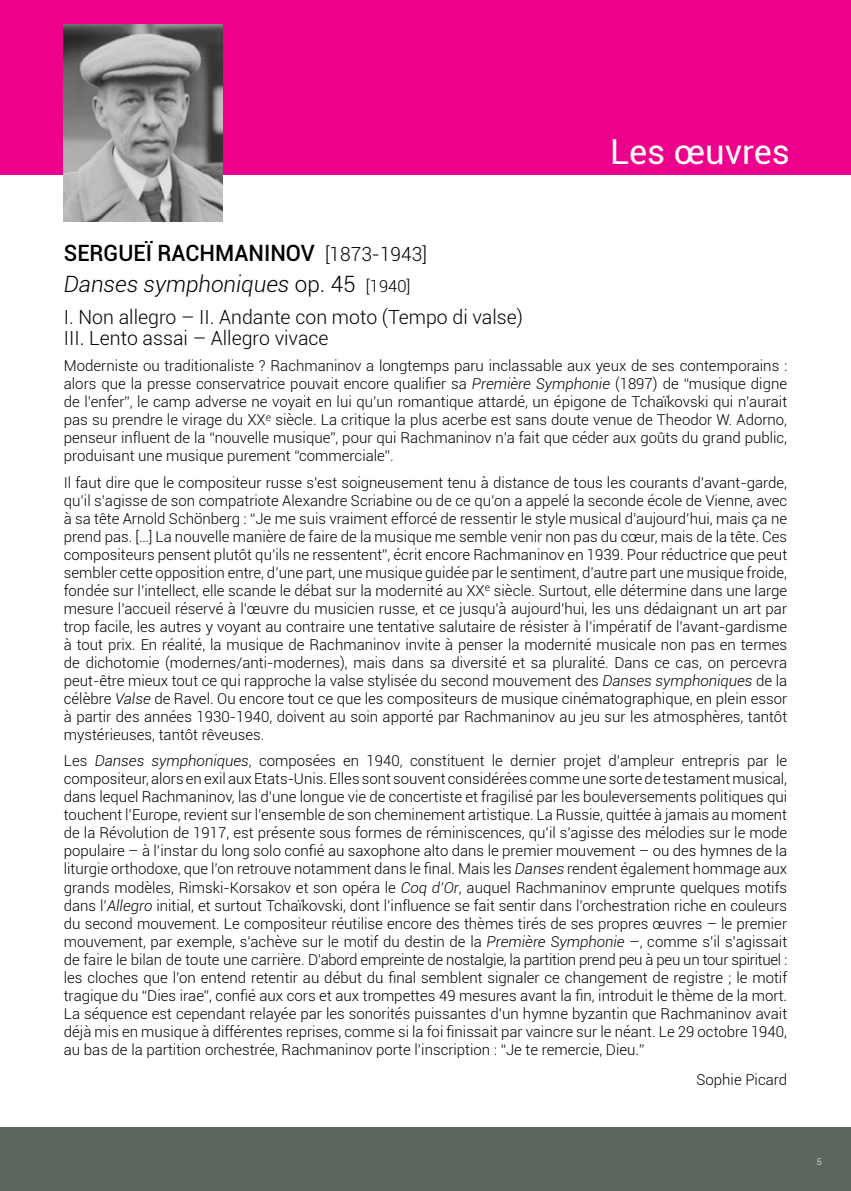
<style>
.page{position:relative;width:851px;height:1191px;background:#fff}
.page>*{position:absolute;margin:0;border:0;box-sizing:border-box;transform-origin:0 0}
.t1{font:34.5px "Roboto";color:#fff}
.t2{font:500 22.5px/31.5px "Roboto";color:#000}
.t3{font:300 19.5px/21px "Roboto";color:#000}
.t4{font:300 15px/18px "Roboto";color:#000;text-align:justify}
.t5{font:300 9px "Roboto";color:#fff}
.s1{font-weight:300;font-size:19.5px}
.s2{font-weight:300;font-style:italic}
.s3{font-weight:300}
.s4{font-weight:300;font-size:16.5px}
.s5{font-style:italic}
</style>
<div class="page">
<div style="left:0;top:0;width:850px;height:174px;background:#ec008c"></div>
<div style="left:0;top:1127px;width:850px;height:64px;background:#5d665e"></div>
<img style="left:64px;top:25px;width:159px;height:196px">
<h1 class="t1" style="left:610px;top:128px;width:181px">Les œuvres</h1>
<h2 class="t2" style="left:64px;top:236px;width:364px">SERGUEÏ RACHMANINOV <span class="s1">[1873-1943]<br></span><span class="s2">Danses symphoniques</span> <span class="s3">op. 45</span> <span class="s4">[1940]</span></h2>
<h3 class="t3" style="left:64px;top:306px;width:460px">I. Non allegro – II. Andante con moto (Tempo di valse)<br>III. Lento assai – Allegro vivace</h3>
<p class="t4" style="left:64px;top:356px;width:724px">Moderniste ou traditionaliste ? Rachmaninov a longtemps paru inclassable aux yeux de ses contemporains : alors que la presse conservatrice pouvait encore qualifier sa <span class="s5">Première Symphonie</span> (1897) de “musique digne de l’enfer”, le camp adverse ne voyait en lui qu’un romantique attardé, un épigone de Tchaïkovski qui n’aurait pas su prendre le virage du XX<sup>e</sup> siècle. La critique la plus acerbe est sans doute venue de Theodor W. Adorno, penseur influent de la “nouvelle musique”, pour qui Rachmaninov n’a fait que céder aux goûts du grand public, produisant une musique purement “commerciale”.</p>
<p class="t4" style="left:64px;top:473px;width:724px">Il faut dire que le compositeur russe s’est soigneusement tenu à distance de tous les courants d’avant-garde, qu’il s’agisse de son compatriote Alexandre Scriabine ou de ce qu’on a appelé la seconde école de Vienne, avec à sa tête Arnold Schönberg : “Je me suis vraiment efforcé de ressentir le style musical d’aujourd’hui, mais ça ne prend pas. […] La nouvelle manière de faire de la musique me semble venir non pas du cœur, mais de la tête. Ces compositeurs pensent plutôt qu’ils ne ressentent”, écrit encore Rachmaninov en 1939. Pour réductrice que peut sembler cette opposition entre, d’une part, une musique guidée par le sentiment, d’autre part une musique froide, fondée sur l’intellect, elle scande le débat sur la modernité au XX<sup>e</sup> siècle. Surtout, elle détermine dans une large mesure l’accueil réservé à l’œuvre du musicien russe, et ce jusqu’à aujourd’hui, les uns dédaignant un art par trop facile, les autres y voyant au contraire une tentative salutaire de résister à l’impératif de l’avant-gardisme à tout prix. En réalité, la musique de Rachmaninov invite à penser la modernité musicale non pas en termes de dichotomie (modernes/anti-modernes), mais dans sa diversité et sa pluralité. Dans ce cas, on percevra peut-être mieux tout ce qui rapproche la valse stylisée du second mouvement des <span class="s5">Danses symphoniques</span> de la célèbre <span class="s5">Valse</span> de Ravel. Ou encore tout ce que les compositeurs de musique cinématographique, en plein essor à partir des années 1930-1940, doivent au soin apporté par Rachmaninov au jeu sur les atmosphères, tantôt mystérieuses, tantôt rêveuses.</p>
<p class="t4" style="left:64px;top:751px;width:725px">Les <span class="s5">Danses symphoniques</span>, composées en 1940, constituent le dernier projet d’ampleur entrepris par le compositeur, alors en exil aux Etats-Unis. Elles sont souvent considérées comme une sorte de testament musical, dans lequel Rachmaninov, las d’une longue vie de concertiste et fragilisé par les bouleversements politiques qui touchent l’Europe, revient sur l’ensemble de son cheminement artistique. La Russie, quittée à jamais au moment de la Révolution de 1917, est présente sous formes de réminiscences, qu’il s’agisse des mélodies sur le mode populaire – à l’instar du long solo confié au saxophone alto dans le premier mouvement – ou des hymnes de la liturgie orthodoxe, que l’on retrouve notamment dans le final. Mais les <span class="s5">Danses</span> rendent également hommage aux grands modèles, Rimski-Korsakov et son opéra le <span class="s5">Coq d’Or</span>, auquel Rachmaninov emprunte quelques motifs dans l’<span class="s5">Allegro</span> initial, et surtout Tchaïkovski, dont l’influence se fait sentir dans l’orchestration riche en couleurs du second mouvement. Le compositeur réutilise encore des thèmes tirés de ses propres œuvres – le premier mouvement, par exemple, s’achève sur le motif du destin de la <span class="s5">Première Symphonie</span> –, comme s’il s’agissait de faire le bilan de toute une carrière. D’abord empreinte de nostalgie, la partition prend peu à peu un tour spirituel : les cloches que l’on entend retentir au début du final semblent signaler ce changement de registre ; le motif tragique du “Dies irae”, confié aux cors et aux trompettes 49 mesures avant la fin, introduit le thème de la mort.<br>La séquence est cependant relayée par les sonorités puissantes d’un hymne byzantin que Rachmaninov avait déjà mis en musique à différentes reprises, comme si la foi finissait par vaincre sur le néant. Le 29 octobre 1940, au bas de la partition orchestrée, Rachmaninov porte l’inscription : “Je te remercie, Dieu.”</p>
<p class="t4" style="left:696px;top:1070px;width:92px">Sophie Picard</p>
<p class="t5" style="left:816px;top:1155px;width:6px">5</p>
</div>
